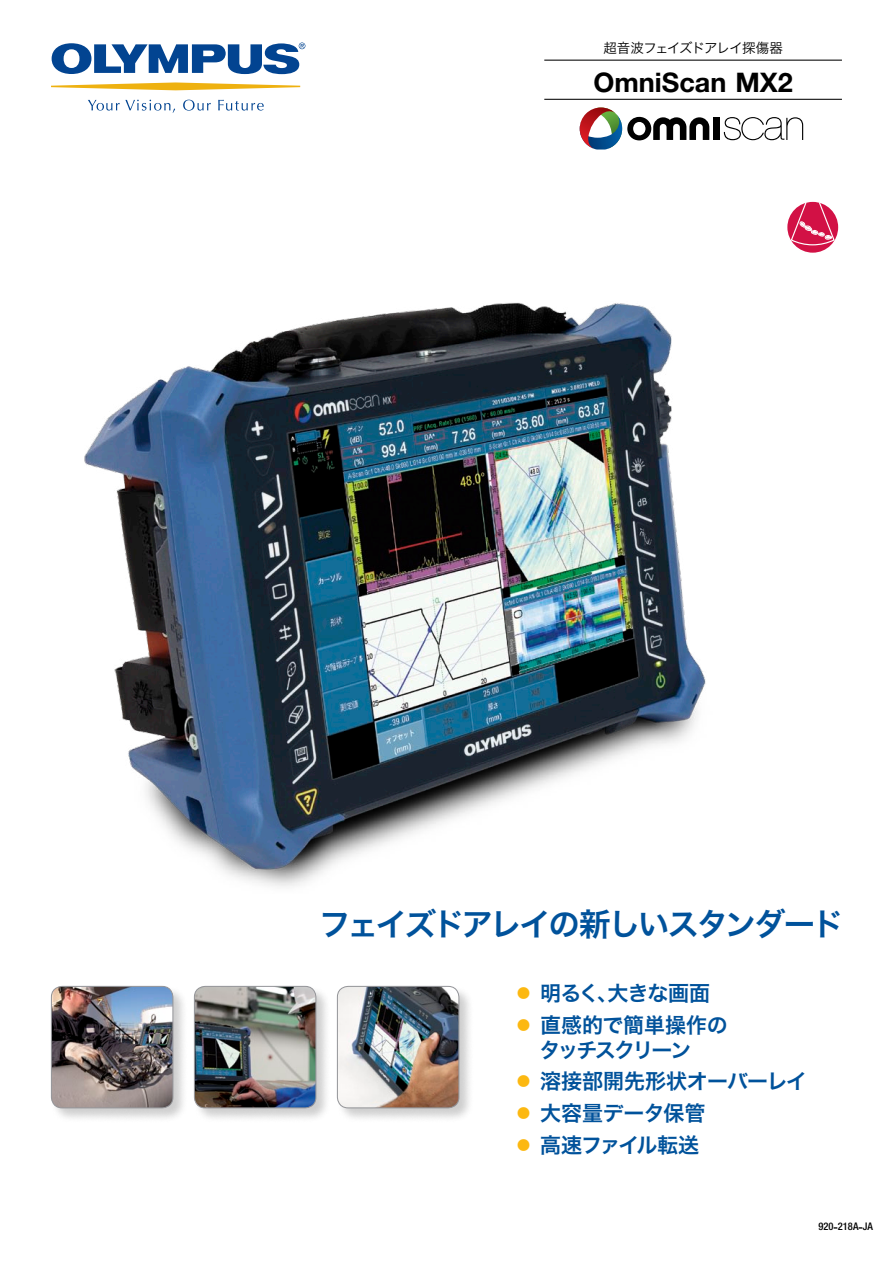
<style>
.page{position:relative;width:893px;height:1263px;background:#fff}
.page>*{position:absolute;margin:0;border:0;box-sizing:border-box;transform-origin:0 0}
.Title_1_287{font:31.5px "Hira Kaku Pro W6";letter-spacing:-.08em;color:#00529b}
.Title_0{font:700 27px "Helvetica Neue LT Std";color:#000}
.Bullet_Cover_287{font:21px/25.2px "Hira Kaku Pro W6";letter-spacing:-.025em;color:#00529b;text-align:center}
.Bullet_Cover_287-2{font:21px "Hira Kaku Pro W6";letter-spacing:-.005em;color:#00529b}
.Bullet_Cover_287-3{font:21px "Hira Kaku Pro W6";letter-spacing:-.06em;color:#00529b}
.Title_00{font:13.5px "Hira Kaku Pro W3";letter-spacing:-.065em;color:#000}
.t1{font:500 condensed 10.5px "Helvetica Neue LT Std";color:#000}
.s1{font-family:"Hira Kaku Pro W3";color:#fcb811}
.s2{font-family:"Hira Kaku Pro W6";font-weight:400;font-stretch:normal}
</style>
<div class="page">
<svg style="left:786px;top:201px;width:53px;height:53px"></svg>
<div style="left:786px;top:200px;width:54px;height:54px;border:2px solid #fff;border-radius:50%"></div>
<svg style="left:790px;top:201px;width:45px;height:45px;background:#dd4d74"></svg>
<img style="left:84px;top:302px;width:622px;height:585px">
<div style="left:336px;top:985px;width:139px;height:138px;background:#000;opacity:.2"></div>
<img style="left:337px;top:986px;width:122px;height:122px">
<div style="left:337px;top:986px;width:122px;height:122px;border:1px solid #939498;border-radius:11px"></div>
<div style="left:193px;top:985px;width:139px;height:138px;background:#000;opacity:.2"></div>
<img style="left:194px;top:986px;width:122px;height:122px">
<div style="left:194px;top:986px;width:122px;height:122px;border:1px solid #939498;border-radius:11px"></div>
<div style="left:50px;top:985px;width:139px;height:138px;background:#000;opacity:.2"></div>
<img style="left:51px;top:986px;width:122px;height:122px">
<div style="left:51px;top:986px;width:122px;height:122px;border:1px solid #939498;border-radius:11px"></div>
<svg style="left:51px;top:82px;width:249px;height:8px"></svg>
<svg style="left:88px;top:100px;width:87px;height:13px"></svg>
<svg style="left:183px;top:100px;width:28px;height:11px"></svg>
<svg style="left:218px;top:100px;width:46px;height:11px"></svg>
<svg style="left:52px;top:43px;width:253px;height:31px"></svg>
<hr style="left:544px;top:60px;width:298px;height:1px;background:#000">
<hr style="left:544px;top:99px;width:298px;height:1px;background:#000">
<div style="left:713px;top:117px;width:7px;height:23px;background:#000"></div>
<svg style="left:580px;top:107px;width:129px;height:43px"></svg>
<svg style="left:724px;top:117px;width:79px;height:23px"></svg>
<p class="Title_00" style="left:603px;top:36px;width:181px">超音波フェイズドアレイ探傷器</p>
<p class="Title_0" style="left:593px;top:66px;width:201px">OmniScan MX2</p>
<p class="Title_1_287" style="left:319px;top:895px;width:526px">フェイズドアレイの新しいスタンダード</p>
<p class="Bullet_Cover_287" style="left:513px;top:980px;width:198px"><span class="s1">ㅡ</span>明るく、大きな画面</p>
<p class="Bullet_Cover_287" style="left:513px;top:1011px;width:216px"><span class="s1">ㅡ</span>直感的で簡単操作のタッチスクリーン</p>
<p class="Bullet_Cover_287" style="left:513px;top:1068px;width:295px"><span class="s1">ㅡ</span>溶接部開先形状オーバーレイ</p>
<p class="Bullet_Cover_287-2" style="left:513px;top:1094px;width:194px"><span class="s1">ㅡ</span>大容量データ保管</p>
<p class="Bullet_Cover_287-3" style="left:513px;top:1126px;width:187px"><span class="s1">ㅡ</span>高速ファイル転送</p>
<p class="t1" style="left:818px;top:1220px;width:56px">920<span class="s2">-</span>218A<span class="s2">-</span>JA</p>
</div>
